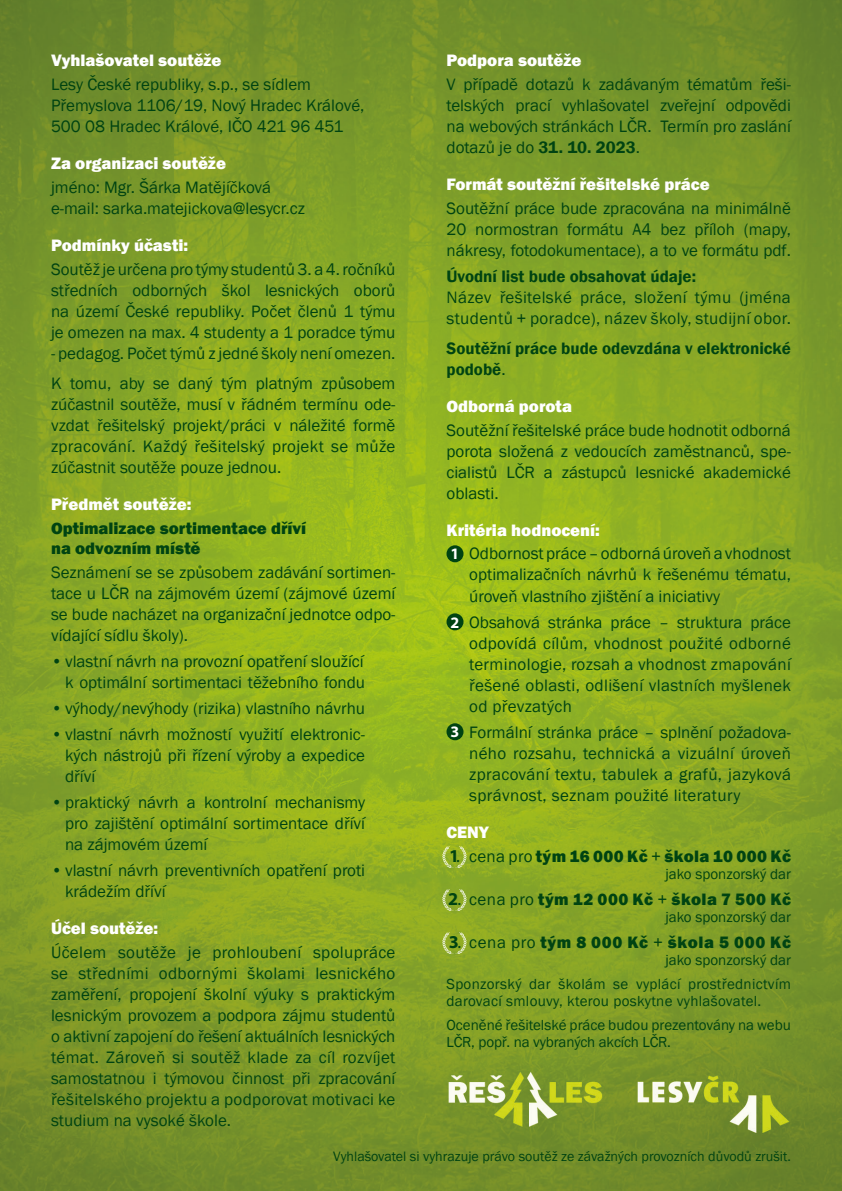
<style>
.page{position:relative;width:842px;height:1191px;background:#fff}
.page>*{position:absolute;margin:0;border:0;box-sizing:border-box;transform-origin:0 0}
.t1{font:700 18.2px "Myriad Pro";color:#004312}
.t2{font:17px/21px "Franklin Gothic";color:#004312;text-align:justify}
.t3{font:800 17px "Franklin Gothic";color:#fff}
.t4{font:800 17px "Franklin Gothic";letter-spacing:.015em;color:#004312}
.t5{font:17px/21px "Franklin Gothic";letter-spacing:.02em;color:#004312}
.t6{font:600 17px/21px "Franklin Gothic";color:#004312}
.t7{font:800 17px "Franklin Gothic";letter-spacing:.04em;color:#004312}
.t8{font:700 16px "Myriad Pro";color:#fff}
.t9{font:15px/17px "Franklin Gothic";color:#004312}
.t10{font:15px/17px "Franklin Gothic";letter-spacing:.02em;color:#004312}
.t11{font:14px "Franklin Gothic";color:#004312}
.t12{font:700 12.2px "Myriad Pro";color:#004312}
.s1{font-weight:600}
.s2{font-weight:400}
</style>
<div class="page">
<img style="left:0;top:0;width:842px;height:1191px">
<div style="left:446px;top:545px;width:17px;height:17px;background:#004312;border-radius:50%"></div>
<div style="left:446px;top:613px;width:17px;height:17px;background:#004312;border-radius:50%"></div>
<div style="left:446px;top:723px;width:17px;height:17px;background:#004312;border-radius:50%"></div>
<svg style="left:442px;top:846px;width:25px;height:22px"></svg>
<svg style="left:442px;top:889px;width:25px;height:22px"></svg>
<svg style="left:442px;top:932px;width:25px;height:22px"></svg>
<p class="t3" style="left:51px;top:49px;width:172px">Vyhlašovatel soutěže</p>
<p class="t2" style="left:51px;top:74px;width:262px">Lesy České republiky, s.p., se sídlem</p>
<p class="t2" style="left:51px;top:95px;width:315px">Přemyslova 1106/19, Nový Hradec Králové,</p>
<p class="t2" style="left:51px;top:116px;width:294px">500 08 Hradec Králové, IČO 421 96 451</p>
<p class="t3" style="left:51px;top:152px;width:176px">Za organizaci soutěže</p>
<p class="t2" style="left:51px;top:177px;width:222px">jméno: Mgr. Šárka Matějíčková</p>
<p class="t2" style="left:51px;top:198px;width:255px">e-mail: sarka.matejickova@lesycr.cz</p>
<p class="t3" style="left:51px;top:234px;width:139px">Podmínky účasti:</p>
<p class="t2" style="left:51px;top:259px;width:346px">Soutěž je určena pro týmy studentů 3. a 4. ročníků středních odborných škol lesnických oborů na území České republiky. Počet členů 1 týmu je omezen na max. 4 studenty a 1 poradce týmu</p>
<p class="t2" style="left:51px;top:338px;width:346px;line-height:30px">- pedagog. Počet týmů z jedné školy není omezen.<br>K tomu, aby se daný tým platným způsobem</p>
<p class="t2" style="left:51px;top:394px;width:346px">zúčastnil soutěže, musí v řádném termínu ode&shy;vzdat řešitelský projekt/práci v náležité formě zpracování. Každý řešitelský projekt se může zúčastnit soutěže pouze jednou.</p>
<p class="t3" style="left:51px;top:493px;width:142px">Předmět soutěže:</p>
<p class="t4" style="left:51px;top:517px;width:257px">Optimalizace sortimentace dříví</p>
<p class="t4" style="left:51px;top:537px;width:151px">na odvozním místě</p>
<p class="t2" style="left:51px;top:562px;width:346px">Seznámení se se způsobem zadávání sortimen&shy;tace u LČR na zájmovém území (zájmové území se bude nacházet na organizační jednotce odpo&shy;vídající sídlu školy).</p>
<p class="t2" style="left:51px;top:651px;width:316px;text-align:right">• vlastní návrh na provozní opatření sloužící k optimální sortimentaci těžebního fondu</p>
<p class="t2" style="left:51px;top:698px;width:316px">• výhody/nevýhody (rizika) vlastního návrhu</p>
<p class="t2" style="left:65px;top:724px;width:302px;text-indent:-14px">• vlastní návrh možností využití elektronic&shy;kých nástrojů při řízení výroby a expedice dříví</p>
<p class="t2" style="left:65px;top:792px;width:302px;text-indent:-14px">• praktický návrh a kontrolní mechanismy pro zajištění optimální sortimentace dříví na zájmovém území</p>
<p class="t2" style="left:65px;top:860px;width:302px;text-indent:-14px">• vlastní návrh preventivních opatření proti krádežím dříví</p>
<p class="t3" style="left:51px;top:917px;width:109px">Účel soutěže:</p>
<p class="t2" style="left:51px;top:942px;width:346px">Účelem soutěže je prohloubení spolupráce se středními odbornými školami lesnického zaměření, propojení školní výuky s praktickým lesnickým provozem a podpora zájmu studentů o aktivní zapojení do řešení aktuálních lesnických témat. Zároveň si soutěž klade za cíl rozvíjet samostatnou i týmovou činnost při zpracování řešitelského projektu a podporovat motivaci ke studium na vysoké škole.</p>
<p class="t3" style="left:446px;top:49px;width:136px">Podpora soutěže</p>
<p class="t2" style="left:446px;top:74px;width:346px">V případě dotazů k zadávaným tématům řeši&shy;telských prací vyhlašovatel zveřejní odpovědi na webových stránkách LČR. Termín pro zaslání dotazů je do <span class="s1">31. 10. 2023</span>.</p>
<p class="t3" style="left:446px;top:173px;width:265px">Formát soutěžní řešitelské práce</p>
<p class="t2" style="left:446px;top:198px;width:346px">Soutěžní práce bude zpracována na minimálně 20 normostran formátu A4 bez příloh (mapy, nákresy, fotodokumentace), a to ve formátu pdf.</p>
<p class="t6" style="left:446px;top:266px;width:251px">Úvodní list bude obsahovat údaje:</p>
<p class="t5" style="left:446px;top:287px;width:346px">Název řešitelské práce, složení týmu (jména studentů + poradce), název školy, studijní obor.</p>
<p class="t6" style="left:446px;top:338px;width:346px">Soutěžní práce bude odevzdána v elektronické podobě<span class="s2">.</span></p>
<p class="t3" style="left:446px;top:395px;width:127px">Odborná porota</p>
<p class="t2" style="left:446px;top:420px;width:346px">Soutěžní řešitelské práce bude hodnotit odborná porota složená z vedoucích zaměstnanců, spe&shy;cialistů LČR a zástupců lesnické akademické oblasti.</p>
<p class="t3" style="left:446px;top:519px;width:155px">Kritéria hodnocení:</p>
<p class="t8" style="left:451px;top:543px;width:10px">1</p>
<p class="t8" style="left:451px;top:611px;width:10px">2</p>
<p class="t8" style="left:451px;top:721px;width:10px">3</p>
<p class="t2" style="left:469px;top:543px;width:323px">Odbornost práce – odborná úroveň a vhodnost optimalizačních návrhů k řešenému tématu, úroveň vlastního zjištění a iniciativy</p>
<p class="t2" style="left:469px;top:611px;width:323px">Obsahová stránka práce – struktura práce odpovídá cílům, vhodnost použité odborné terminologie, rozsah a vhodnost zmapování řešené oblasti, odlišení vlastních myšlenek od převzatých</p>
<p class="t2" style="left:469px;top:721px;width:323px">Formální stránka práce – splnění požadova&shy;ného rozsahu, technická a vizuální úroveň zpracování textu, tabulek a grafů, jazyková správnost, seznam použité literatury</p>
<p class="t3" style="left:446px;top:821px;width:44px">CENY</p>
<p class="t1" style="left:449px;top:843px;width:12px">1</p>
<p class="t12" style="left:456px;top:849px;width:5px">.</p>
<p class="t1" style="left:448px;top:886px;width:12px">2</p>
<p class="t12" style="left:458px;top:892px;width:5px">.</p>
<p class="t1" style="left:449px;top:930px;width:12px">3</p>
<p class="t12" style="left:458px;top:935px;width:5px">.</p>
<p class="t4" style="left:469px;top:845px;width:323px"><span class="s2">cena pro</span> tým 16 000 Kč <span class="s2">+</span> škola 10 000 Kč</p>
<p class="t9" style="left:665px;top:865px;width:127px">jako sponzorský dar</p>
<p class="t4" style="left:469px;top:888px;width:323px"><span class="s2">cena pro</span> tým 12 000 Kč <span class="s2">+</span> škola 7 500 Kč</p>
<p class="t9" style="left:665px;top:908px;width:127px">jako sponzorský dar</p>
<p class="t7" style="left:469px;top:931px;width:323px"><span class="s2">cena pro</span> tým 8 000 Kč <span class="s2">+</span> škola 5 000 Kč</p>
<p class="t9" style="left:665px;top:951px;width:127px">jako sponzorský dar</p>
<p class="t10" style="left:446px;top:975px;width:346px">Sponzorský dar školám se vyplácí prostřednictvím darovací smlouvy, kterou poskytne vyhlašovatel.</p>
<p class="t9" style="left:446px;top:1016px;width:346px">Oceněné řešitelské práce budou prezentovány na webu<br>LČR, popř. na vybraných akcích LČR.</p>
<p class="t11" style="left:333px;top:1147px;width:459px">Vyhlašovatel si vyhrazuje právo soutěž ze závažných provozních důvodů zrušit.</p>
</div>
